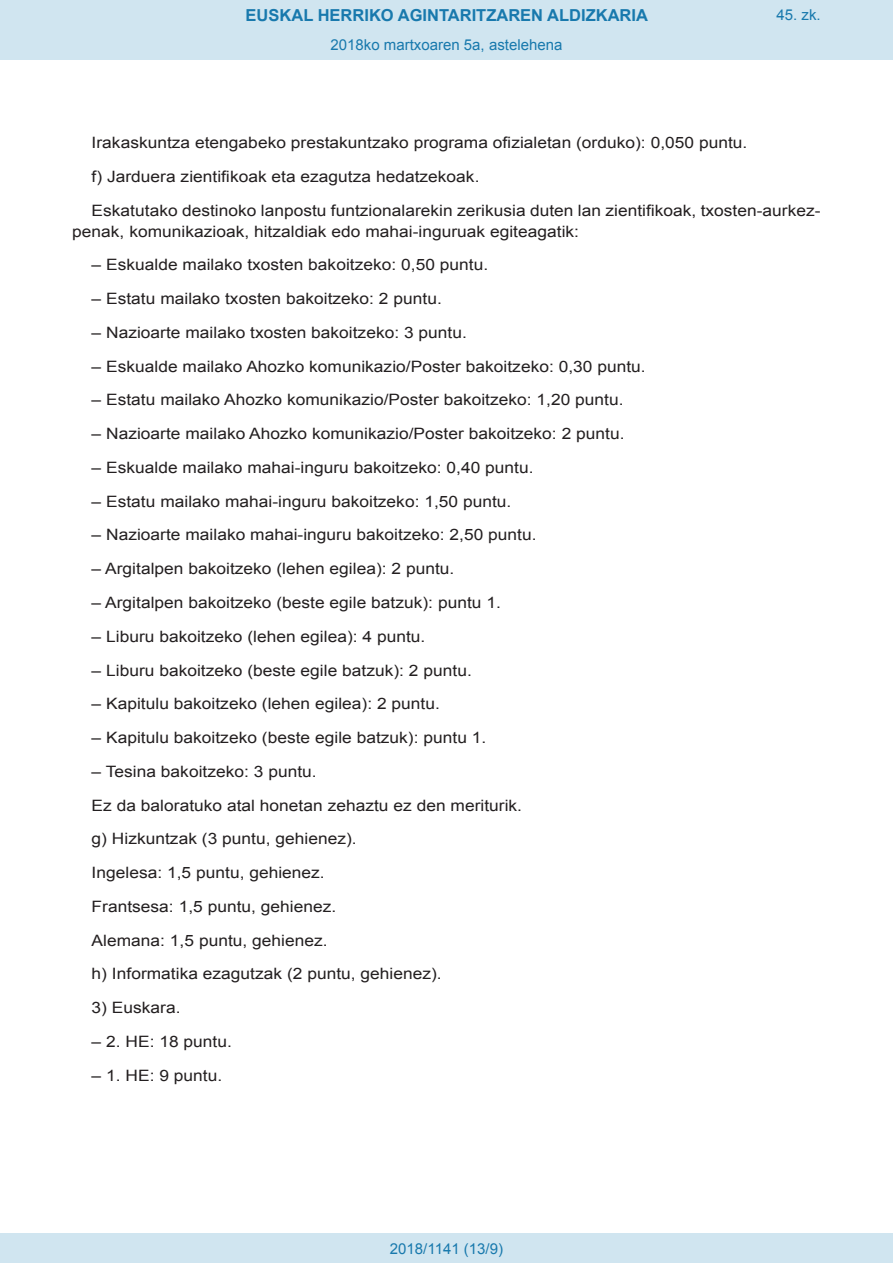
<style>
.page{position:relative;width:893px;height:1263px;background:#fff}
.page>*{position:absolute;margin:0;border:0;box-sizing:border-box;transform-origin:0 0}
.t1{font:700 16.5px "Arial";color:#1879ad}
.BOPVDetalle{font:15.6px/21px "Arial";color:#231f20;scale:1.11 1}
.Paginacion_Centro{font:15px "Arial";color:#1879ad}
</style>
<div class="page">
<div style="left:0;top:0;width:893px;height:60px;background:#d0e5f0"></div>
<div style="left:0;top:1233px;width:893px;height:30px;background:#d0e5f0"></div>
<p class="t1" style="left:246px;top:4px;width:404px">EUSKAL HERRIKO AGINTARITZAREN ALDIZKARIA</p>
<p class="Paginacion_Centro" style="left:331px;top:35px;width:233px">2018ko martxoaren 5a, astelehena</p>
<p class="Paginacion_Centro" style="left:776px;top:5px;width:46px">45. zk.</p>
<p class="BOPVDetalle" style="left:92px;top:132px;width:592px">Irakaskuntza etengabeko prestakuntzako programa ofizialetan (orduko): 0,050 puntu.</p>
<p class="BOPVDetalle" style="left:92px;top:166px;width:351px">f) Jarduera zientifikoak eta ezagutza hedatzekoak.</p>
<p class="BOPVDetalle" style="left:72px;top:200px;width:676px;text-indent:19px">Eskatutako destinoko lanpostu funtzionalarekin zerikusia duten lan zientifikoak, txosten-aurkez&shy;penak, komunikazioak, hitzaldiak edo mahai-inguruak egiteagatik:</p>
<p class="BOPVDetalle" style="left:92px;top:255px;width:359px">– Eskualde mailako txosten bakoitzeko: 0,50 puntu.</p>
<p class="BOPVDetalle" style="left:92px;top:288px;width:317px">– Estatu mailako txosten bakoitzeko: 2 puntu.</p>
<p class="BOPVDetalle" style="left:92px;top:322px;width:340px">– Nazioarte mailako txosten bakoitzeko: 3 puntu.</p>
<p class="BOPVDetalle" style="left:92px;top:356px;width:501px">– Eskualde mailako Ahozko komunikazio/Poster bakoitzeko: 0,30 puntu.</p>
<p class="BOPVDetalle" style="left:92px;top:390px;width:481px">– Estatu mailako Ahozko komunikazio/Poster bakoitzeko: 1,20 puntu.</p>
<p class="BOPVDetalle" style="left:92px;top:423px;width:482px">– Nazioarte mailako Ahozko komunikazio/Poster bakoitzeko: 2 puntu.</p>
<p class="BOPVDetalle" style="left:92px;top:457px;width:400px">– Eskualde mailako mahai-inguru bakoitzeko: 0,40 puntu.</p>
<p class="BOPVDetalle" style="left:92px;top:491px;width:380px">– Estatu mailako mahai-inguru bakoitzeko: 1,50 puntu.</p>
<p class="BOPVDetalle" style="left:92px;top:525px;width:402px">– Nazioarte mailako mahai-inguru bakoitzeko: 2,50 puntu.</p>
<p class="BOPVDetalle" style="left:92px;top:558px;width:328px">– Argitalpen bakoitzeko (lehen egilea): 2 puntu.</p>
<p class="BOPVDetalle" style="left:92px;top:592px;width:370px">– Argitalpen bakoitzeko (beste egile batzuk): puntu 1.</p>
<p class="BOPVDetalle" style="left:92px;top:626px;width:302px">– Liburu bakoitzeko (lehen egilea): 4 puntu.</p>
<p class="BOPVDetalle" style="left:92px;top:660px;width:344px">– Liburu bakoitzeko (beste egile batzuk): 2 puntu.</p>
<p class="BOPVDetalle" style="left:92px;top:693px;width:315px">– Kapitulu bakoitzeko (lehen egilea): 2 puntu.</p>
<p class="BOPVDetalle" style="left:92px;top:727px;width:357px">– Kapitulu bakoitzeko (beste egile batzuk): puntu 1.</p>
<p class="BOPVDetalle" style="left:92px;top:761px;width:204px">– Tesina bakoitzeko: 3 puntu.</p>
<p class="BOPVDetalle" style="left:92px;top:795px;width:389px">Ez da baloratuko atal honetan zehaztu ez den meriturik.</p>
<p class="BOPVDetalle" style="left:92px;top:828px;width:240px">g) Hizkuntzak (3 puntu, gehienez).</p>
<p class="BOPVDetalle" style="left:92px;top:862px;width:212px">Ingelesa: 1,5 puntu, gehienez.</p>
<p class="BOPVDetalle" style="left:92px;top:896px;width:222px">Frantsesa: 1,5 puntu, gehienez.</p>
<p class="BOPVDetalle" style="left:92px;top:930px;width:214px">Alemana: 1,5 puntu, gehienez.</p>
<p class="BOPVDetalle" style="left:92px;top:963px;width:317px">h) Informatika ezagutzak (2 puntu, gehienez).</p>
<p class="BOPVDetalle" style="left:92px;top:997px;width:82px">3) Euskara.</p>
<p class="BOPVDetalle" style="left:92px;top:1031px;width:128px">– 2. HE: 18 puntu.</p>
<p class="BOPVDetalle" style="left:92px;top:1065px;width:119px">– 1. HE: 9 puntu.</p>
<p class="Paginacion_Centro" style="left:390px;top:1238px;width:115px">2018/1141 (13/9)</p>
</div>
